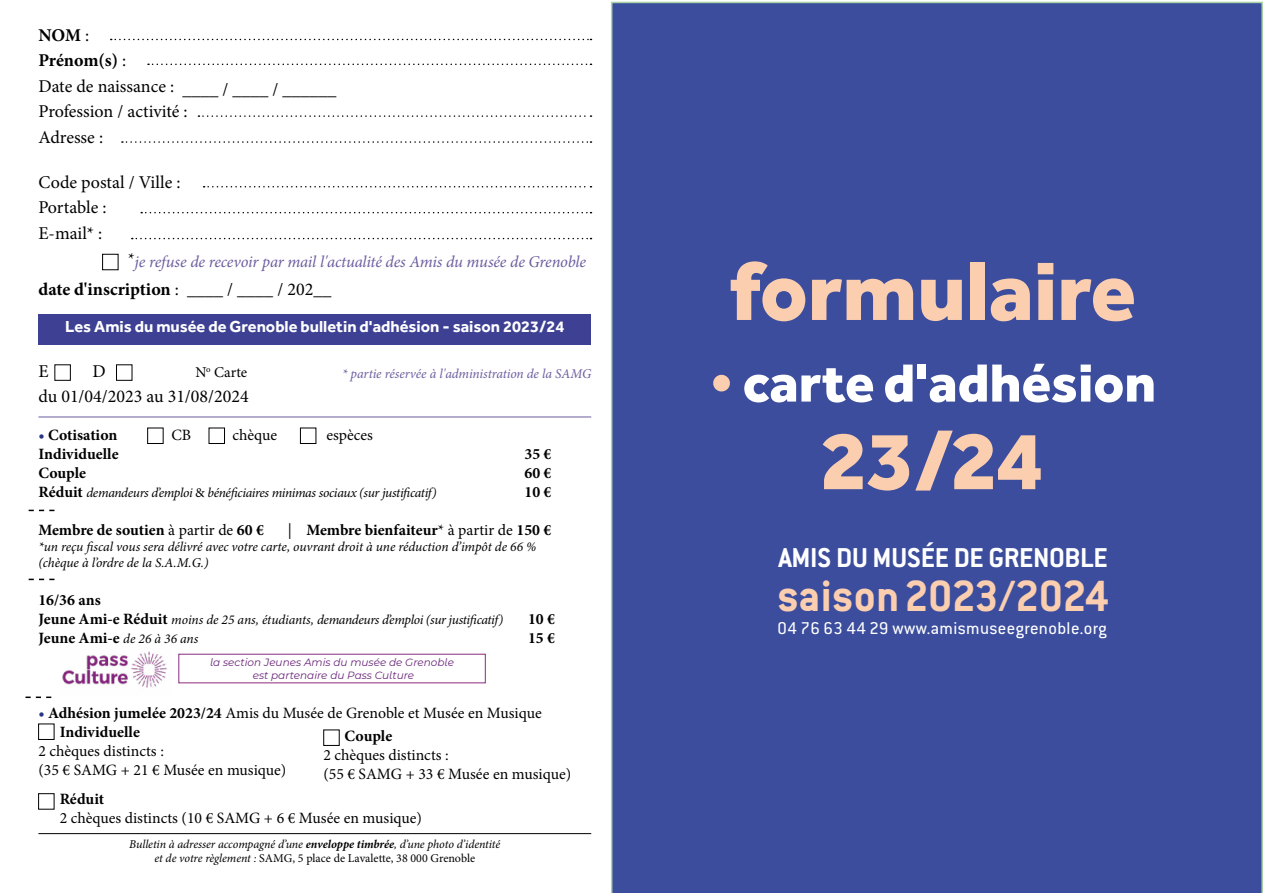
<style>
.page{position:relative;width:1263px;height:893px;background:#fff}
.page>*{position:absolute;margin:0;border:0;box-sizing:border-box;transform-origin:0 0}
.t1{font:800 85.5px "Effra";color:#fbceb0}
.t2{font:800 55.5px "Effra";color:#fff}
.t3{font:700 48px "Conduit ITC Std";letter-spacing:-.015em;color:#fbceb0}
.t4{font:700 30px "Conduit ITC Std";letter-spacing:-.01em;color:#fff}
.t5{font:18.75px "Conduit ITC Std";letter-spacing:.02em;color:#fff}
.t6{font:18px/25.5px "Minion Pro";color:#000}
.t7{font:700 18px "Minion Pro";color:#000}
.t8{font:italic 16.5px "Minion Pro";letter-spacing:-.01em;color:#6c5d9f}
.t9{font:700 16.5px "Effra";color:#fff}
.t10{font:15.75px/18.9px "Minion Pro";color:#000}
.t11{font:700 15.75px "Minion Pro";color:#000}
.t12{font:15px "Minion Pro";color:#000}
.t13{font:italic 13.5px/16.2px "Minion Pro";letter-spacing:-.02em;color:#000}
.t14{font:italic 13.5px "Minion Pro";letter-spacing:-.01em;color:#6c5d9f}
.t15{font:italic 12px/14.4px "Minion Pro";letter-spacing:-.01em;color:#000;text-align:center}
.t16{font:10.5px/12.6px "Pass Culture Italic";color:#692478;text-align:center}
.s1{font-weight:700}
.s2{font-weight:400}
.s3{color:#283583}
.s4{font-weight:700;font-style:normal;font-size:15.75px}
.s5{font-style:normal}
.s6{font-weight:400;font-style:italic;font-size:13.5px}
.s7{font-weight:700;color:#283583}
.s8{color:#fbceb0}
</style>
<div class="page">
<div style="left:611px;top:2px;width:652px;height:891px;background:#3b4d9c"></div>
<div style="left:54px;top:364px;width:17px;height:17px;border:1px solid #000"></div>
<div style="left:116px;top:364px;width:16px;height:17px;border:1px solid #000"></div>
<div style="left:38px;top:724px;width:16px;height:16px;border:1px solid #000"></div>
<div style="left:38px;top:793px;width:16px;height:16px;border:1px solid #000"></div>
<div style="left:209px;top:428px;width:16px;height:16px;border:1px solid #000"></div>
<div style="left:300px;top:428px;width:16px;height:16px;border:1px solid #000"></div>
<div style="left:147px;top:428px;width:17px;height:16px;border:1px solid #000"></div>
<div style="left:38px;top:314px;width:553px;height:31px;background:#3d4093"></div>
<hr style="left:38px;top:417px;width:553px;height:1px;background:#6c5d9f">
<hr style="left:38px;top:833px;width:553px;height:1px;background:#000">
<svg style="left:111px;top:39px;width:480px;height:1px"></svg>
<svg style="left:148px;top:64px;width:443px;height:1px"></svg>
<svg style="left:198px;top:115px;width:393px;height:2px"></svg>
<svg style="left:122px;top:141px;width:469px;height:2px"></svg>
<svg style="left:204px;top:186px;width:387px;height:1px"></svg>
<svg style="left:141px;top:212px;width:450px;height:1px"></svg>
<svg style="left:132px;top:238px;width:459px;height:1px"></svg>
<div style="left:102px;top:254px;width:16px;height:16px;border:1px solid #000"></div>
<div style="left:323px;top:729px;width:17px;height:17px;border:1px solid #000"></div>
<svg style="left:29px;top:510px;width:25px;height:1px"></svg>
<svg style="left:26px;top:696px;width:25px;height:2px"></svg>
<svg style="left:29px;top:579px;width:25px;height:1px"></svg>
<img style="left:62px;top:651px;width:105px;height:37px">
<h3 class="t6" style="left:38px;top:22px;width:300px;line-height:26.2px"><span class="s1">NOM</span> :<br><span class="s1">Prénom(s)</span> :<br>Date de naissance : ____ / ____ / ______</h3>
<h3 class="t6" style="left:38px;top:99px;width:151px">Profession / activité :<br>Adresse :</h3>
<h3 class="t6" style="left:38px;top:169px;width:144px">Code postal / Ville :<br>Portable :<br>E-mail* :</h3>
<p class="t8" style="left:128px;top:251px;width:459px"><sup>*</sup>je refuse de recevoir par mail l'actualité des Amis du musée de Grenoble</p>
<h3 class="t7" style="left:38px;top:276px;width:294px">date d'inscription <span class="s2">: ____ / ____ / 202__</span></h3>
<p class="t9" style="left:65px;top:317px;width:501px">Les Amis du musée de Grenoble bulletin d'adhésion - saison 2023/24</p>
<h3 class="t6" style="left:38px;top:358px;width:12px">E</h3>
<h3 class="t6" style="left:92px;top:358px;width:15px">D</h3>
<p class="t12" style="left:195px;top:362px;width:53px">N<sup>o</sup> Carte</p>
<h3 class="t6" style="left:38px;top:384px;width:212px">du 01/04/2023 au 31/08/2024</h3>
<p class="t11" style="left:38px;top:424px;width:80px"><span class="s3">•</span> Cotisation</p>
<p class="t10" style="left:171px;top:426px;width:21px">CB</p>
<p class="t10" style="left:233px;top:426px;width:46px">chèque</p>
<p class="t10" style="left:326px;top:426px;width:48px">espèces</p>
<p class="t11" style="left:38px;top:443px;width:82px">Individuelle</p>
<p class="t11" style="left:524px;top:443px;width:29px">35 €</p>
<p class="t11" style="left:38px;top:462px;width:49px">Couple</p>
<p class="t11" style="left:524px;top:462px;width:29px">60 €</p>
<p class="t13" style="left:38px;top:484px;width:400px"><span class="s4">Réduit</span> demandeurs d’emploi <span class="s5">&amp;</span> bénéficiaires minimas sociaux (sur justificatif)</p>
<p class="t11" style="left:524px;top:481px;width:29px">10 €</p>
<p class="t11" style="left:38px;top:518px;width:227px">Membre de soutien <span class="s2">à partir de</span> 60 €</p>
<p class="t11" style="left:288px;top:518px;width:265px"><span class="s2">|</span> Membre bienfaiteur<span class="s2">* à partir de</span> 150 €</p>
<p class="t13" style="left:38px;top:538px;width:499px">*un reçu fiscal vous sera délivré avec votre carte, ouvrant droit à une réduction d’impôt de 66 % (chèque à l’ordre de la S.A.M.G.)</p>
<p class="t11" style="left:38px;top:589px;width:64px">16/36 ans</p>
<p class="t13" style="left:38px;top:611px;width:466px"><span class="s4">Jeune Ami-e Réduit</span> moins de 25 ans, étudiants, demandeurs d’emploi (sur justificatif)</p>
<p class="t11" style="left:528px;top:607px;width:29px">10 €</p>
<p class="t11" style="left:38px;top:626px;width:161px">Jeune Ami-e <span class="s6">de 26 à 36 ans</span></p>
<p class="t11" style="left:528px;top:626px;width:29px">15 €</p>
<p class="t14" style="left:342px;top:364px;width:251px">* partie réservée à l'administration de la SAMG</p>
<p class="t16" style="left:210px;top:656px;width:245px">la section Jeunes Amis du musée de Grenoble est partenaire du Pass Culture</p>
<p class="t10" style="left:60px;top:704px;width:483px;text-indent:-21px"><span class="s7">•</span> <span class="s1">Adhésion jumelée 2023/24</span> Amis du Musée de Grenoble et Musée en Musique<br><span class="s1">Individuelle</span></p>
<p class="t10" style="left:38px;top:741px;width:249px">2 chèques distincts :<br>(35 € SAMG + 21 € Musée en musique)</p>
<p class="t11" style="left:60px;top:787px;width:46px">Réduit</p>
<p class="t10" style="left:60px;top:808px;width:364px">2 chèques distincts (10 € SAMG + 6 € Musée en musique)</p>
<p class="t11" style="left:345px;top:725px;width:49px">Couple</p>
<p class="t10" style="left:323px;top:745px;width:249px">2 chèques distincts :<br>(55 € SAMG + 33 € Musée en musique)</p>
<p class="t15" style="left:129px;top:837px;width:372px">Bulletin à adresser accompagné d’une <span class="s1">enveloppe timbrée</span>, d’une photo d’identité et de votre règlement : <span class="s5">SAMG, 5 place de Lavalette, 38 000 Grenoble</span></p>
<h1 class="t1" style="left:729px;top:238px;width:408px">formulaire</h1>
<h2 class="t2" style="left:709px;top:349px;width:448px"><span class="s8">•</span> carte d'adhésion</h2>
<h1 class="t1" style="left:821px;top:407px;width:224px">23/24</h1>
<h3 class="t4" style="left:778px;top:539px;width:331px">AMIS DU MUSÉE DE GRENOBLE</h3>
<h3 class="t3" style="left:777px;top:567px;width:333px">saison 2023/2024</h3>
<h3 class="t5" style="left:777px;top:616px;width:331px">04 76 63 44 29 www.amismuseegrenoble.org</h3>
</div>
